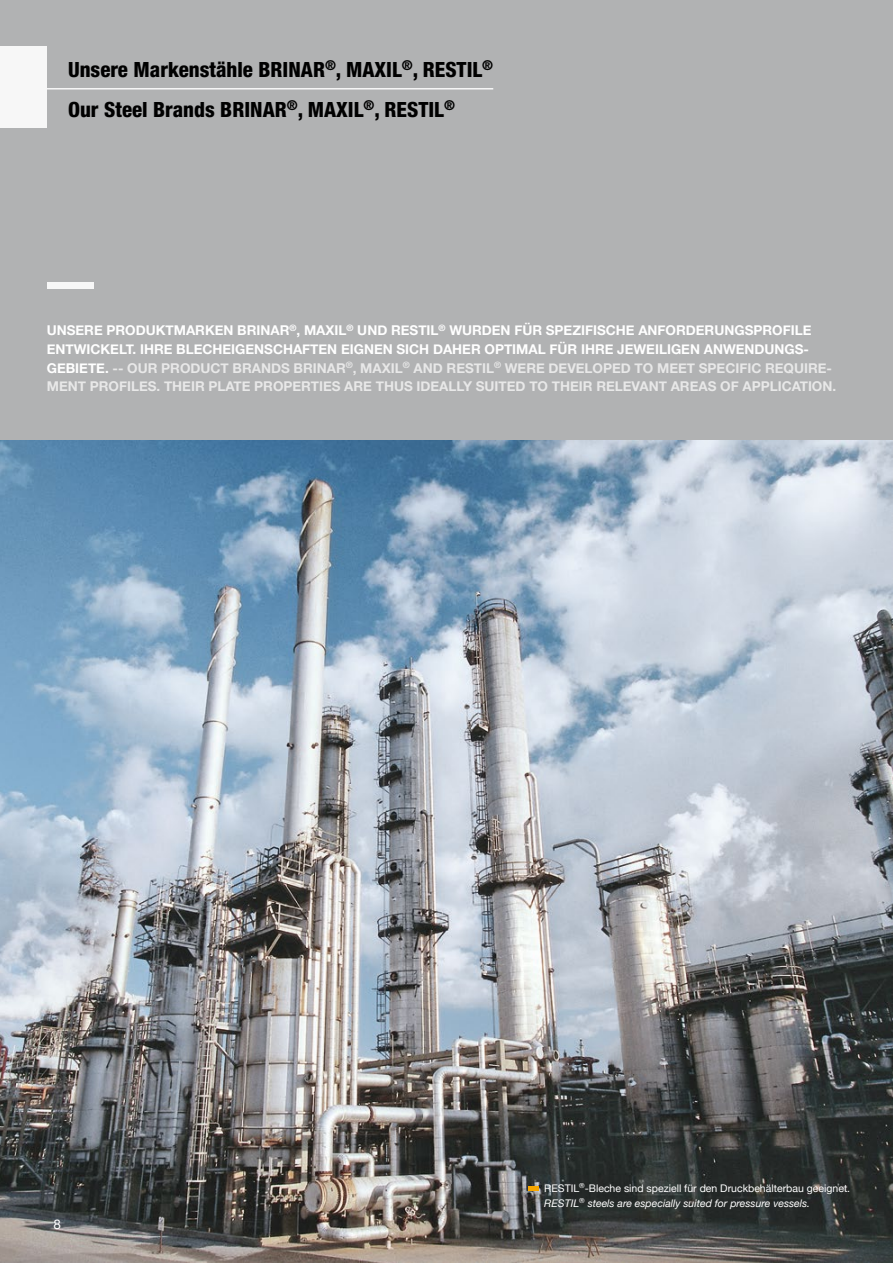
<style>
.page{position:relative;width:893px;height:1263px;background:#b1b2b3}
.page>*{position:absolute;margin:0;border:0;box-sizing:border-box;transform-origin:0 0}
.t1{font:800 condensed 21px/40.5px "Helvetica Neue LT Pro";color:#000}
.t2{font:700 13.5px/18.6px "Helvetica Neue";color:#fff}
.t3{font:13.5px "Helvetica Neue";color:#fff}
.t4{font:10.5px/15px "Helvetica Neue";color:#fff}
.s1{color:#e8e8e8}
.s2{font-style:italic}
</style>
<div class="page">
<img style="left:0;top:441px;width:893px;height:822px">
<div style="left:0;top:47px;width:47px;height:81px;background:#f7f7f7"></div>
<hr style="left:0;top:88px;width:493px;height:2px;background:#f7f7f7">
<div style="left:47px;top:283px;width:47px;height:6px;background:#f7f7f7"></div>
<div style="left:528px;top:1186px;width:11px;height:5px;background:#f7a600"></div>
<h1 class="t1" style="left:68px;top:49px;width:427px">Unsere Markenstähle BRINAR<sup>®</sup>, MAXIL<sup>®</sup>, RESTIL<sup>®<br></sup>Our Steel Brands BRINAR<sup>®</sup>, MAXIL<sup>®</sup>, RESTIL<sup>®</sup></h1>
<p class="t2" style="left:47px;top:322px;width:791px">UNSERE PRODUKTMARKEN BRINAR<sup>®</sup>, MAXIL<sup>®</sup> UND RESTIL<sup>®</sup> WURDEN FÜR SPEZIFISCHE ANFORDERUNGSPROFILE ENTWICKELT. IHRE BLECHEIGENSCHAFTEN EIGNEN SICH DAHER OPTIMAL FÜR IHRE JEWEILIGEN ANWENDUNGS-GEBIETE. <span class="s1">-- OUR PRODUCT BRANDS BRINAR</span><sup>®</sup><span class="s1">, MAXIL</span><sup>®</sup> <span class="s1">AND RESTIL</span><sup>®</sup> <span class="s1">WERE DEVELOPED TO MEET SPECIFIC REQUIRE-MENT PROFILES. THEIR PLATE PROPERTIES ARE THUS IDEALLY SUITED TO THEIR RELEVANT AREAS OF APPLICATION.</span></p>
<p class="t3" style="left:54px;top:1214px;width:9px">8</p>
<p class="t4" style="left:544px;top:1181px;width:307px">RESTIL<sup>®</sup>-Bleche sind speziell für den Druckbehälterbau geeignet.<br><span class="s2">RESTIL</span><sup>®</sup> <span class="s2">steels are especially suited for pressure vessels.</span></p>
</div>
